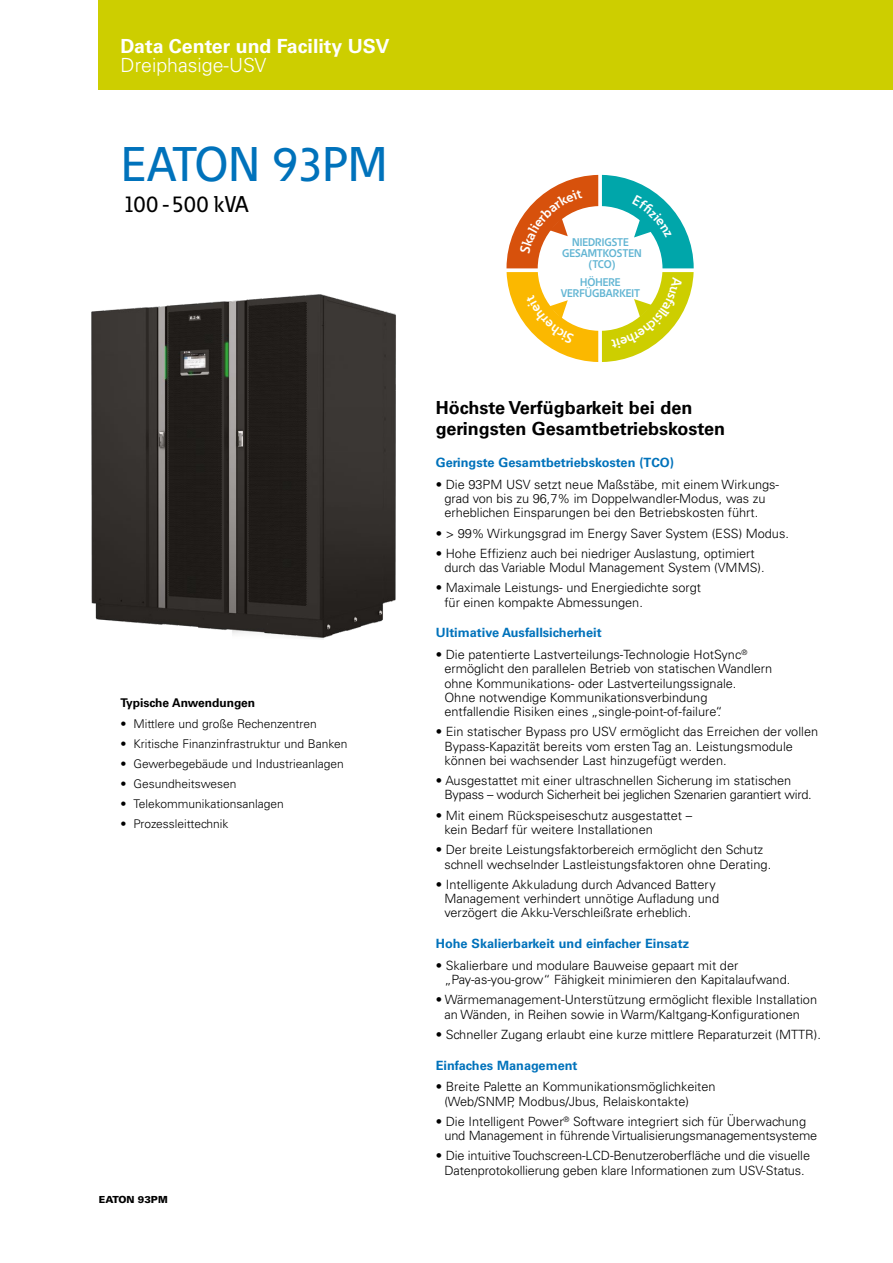
<style>
.page{position:relative;width:893px;height:1263px;background:#fff}
.page>*{position:absolute;margin:0;border:0;box-sizing:border-box;transform-origin:0 0}
._1_2a_Ü1_Produktname{font:500 48px "Eaton";color:#0072bb}
._1_2b_Ü1_Produkt_Unt{font:500 22.5px "Eaton";color:#000}
._2_1a_Kapitel_Kasten{font:700 19.5px "Univers";color:#fff}
._2_1b_Kapitel_Kasten{font:300 19.5px "Univers";color:#fff}
.Body_Copy_Head{font:700 18px/21px "Univers";color:#000}
.leipis_bullet{font:300 12.75px/14.2px "Univers";color:#000}
.Body_Copy_Head-2{font:700 12.75px "Univers";color:#0072bb}
.leipis_bullet-2{font:300 12.75px/14.2px "Univers";letter-spacing:-.02em;color:#000}
.t1{font:300 12px "Univers";color:#000}
._4_2a_Überschrift_kl{font:700 12px "Univers";color:#000}
.t2{font:700 10.95px/10.9px "Eaton";color:#62b5d3;text-align:center}
.t3{font:900 9.75px "Univers";color:#000}
</style>
<div class="page">
<div style="left:99px;top:0;width:794px;height:89px;background:#cdce00"></div>
<img style="left:91px;top:294px;width:305px;height:345px">
<svg style="left:506px;top:175px;width:188px;height:187px"></svg>
<p class="_2_1a_Kapitel_Kasten" style="left:121px;top:35px;width:270px">Data Center und Facility USV</p>
<p class="_2_1b_Kapitel_Kasten" style="left:121px;top:54px;width:147px">Dreiphasige-USV</p>
<p class="_1_2a_Ü1_Produktname" style="left:121px;top:135px;width:268px">EATON 93PM</p>
<p class="_1_2b_Ü1_Produkt_Unt" style="left:123px;top:190px;width:127px">100 -500 kVA</p>
<p class="_4_2a_Überschrift_kl" style="left:121px;top:696px;width:136px">Typische Anwendungen</p>
<p class="t1" style="left:121px;top:717px;width:198px">• Mittlere und große Rechenzentren</p>
<p class="t1" style="left:121px;top:736px;width:228px">• Kritische Finanzinfrastruktur und Banken</p>
<p class="t1" style="left:121px;top:756px;width:225px">• Gewerbegebäude und Industrieanlagen</p>
<p class="t1" style="left:121px;top:776px;width:117px">• Gesundheitswesen</p>
<p class="t1" style="left:121px;top:796px;width:165px">• Telekommunikationsanlagen</p>
<p class="t1" style="left:121px;top:816px;width:109px">• Prozessleittechnik</p>
<p class="t3" style="left:99px;top:1194px;width:70px">EATON 93PM</p>
<p class="t2" style="left:562px;top:236px;width:81px">NIEDRIGSTE<br>GESAMTKOSTEN (TCO)</p>
<p class="t2" style="left:561px;top:276px;width:81px">HÖHERE<br>VERFÜGBARKEIT</p>
<p class="Body_Copy_Head" style="left:436px;top:397px;width:291px">Höchste Verfügbarkeit bei den geringsten Gesamtbetriebskosten</p>
<p class="Body_Copy_Head-2" style="left:436px;top:455px;width:240px">Geringste Gesamtbetriebskosten (TCO)</p>
<p class="leipis_bullet" style="left:444px;top:477px;width:336px;text-indent:-9px">• Die 93PM USV setzt neue Maßstäbe, mit einem Wirkungs&shy;grad von bis zu 96,7% im Doppelwandler-Modus, was zu erheblichen Einsparungen bei den Betriebskosten führt.</p>
<p class="leipis_bullet" style="left:436px;top:526px;width:355px">• &gt; 99% Wirkungsgrad im Energy Saver System (ESS) Modus.</p>
<p class="leipis_bullet" style="left:444px;top:546px;width:322px;text-indent:-9px">• Hohe Effizienz auch bei niedriger Auslastung, optimiert durch das Variable Modul Management System (VMMS).</p>
<p class="leipis_bullet" style="left:444px;top:581px;width:258px;text-indent:-9px">• Maximale Leistungs- und Energiedichte sorgt für einen kompakte Abmessungen.</p>
<p class="Body_Copy_Head-2" style="left:436px;top:625px;width:167px">Ultimative Ausfallsicherheit</p>
<p class="leipis_bullet" style="left:444px;top:648px;width:329px;text-indent:-9px">• Die patentierte Lastverteilungs-Technologie HotSync<sup>® </sup>ermöglicht den parallelen Betrieb von statischen Wandlern ohne Kommunikations- oder Lastverteilungssignale.<br>Ohne notwendige Kommunikationsverbindung entfallendie Risiken eines „single-point-of-failure“.</p>
<p class="leipis_bullet" style="left:444px;top:725px;width:375px;text-indent:-9px">• Ein statischer Bypass pro USV ermöglicht das Erreichen der vollen<br>Bypass-Kapazität bereits vom ersten Tag an. Leistungsmodule können bei wachsender Last hinzugefügt werden.</p>
<p class="leipis_bullet-2" style="left:444px;top:774px;width:369px;text-indent:-9px">• Ausgestattet mit einer ultraschnellen Sicherung im statischen<br>Bypass – wodurch Sicherheit bei jeglichen Szenarien garantiert wird.</p>
<p class="leipis_bullet" style="left:444px;top:808px;width:249px;text-indent:-9px">• Mit einem Rückspeiseschutz ausgestattet – kein Bedarf für weitere Installationen</p>
<p class="leipis_bullet" style="left:444px;top:843px;width:328px;text-indent:-9px">• Der breite Leistungsfaktorbereich ermöglicht den Schutz schnell wechselnder Lastleistungsfaktoren ohne Derating.</p>
<p class="leipis_bullet" style="left:444px;top:877px;width:276px;text-indent:-9px">• Intelligente Akkuladung durch Advanced Battery<br>Management verhindert unnötige Aufladung und verzögert die Akku-Verschleißrate erheblich.</p>
<p class="Body_Copy_Head-2" style="left:436px;top:936px;width:255px">Hohe Skalierbarkeit und einfacher Einsatz</p>
<p class="leipis_bullet" style="left:444px;top:958px;width:347px;text-indent:-9px">• Skalierbare und modulare Bauweise gepaart mit der „Pay-as-you-grow“ Fähigkeit minimieren den Kapitalaufwand.</p>
<p class="leipis_bullet" style="left:444px;top:993px;width:374px;text-indent:-9px">• Wärmemanagement-Unterstützung ermöglicht flexible Installation an Wänden, in Reihen sowie in Warm/Kaltgang-Konfigurationen</p>
<p class="leipis_bullet" style="left:436px;top:1027px;width:386px">• Schneller Zugang erlaubt eine kurze mittlere Reparaturzeit (MTTR).</p>
<p class="Body_Copy_Head-2" style="left:436px;top:1057px;width:143px">Einfaches Management</p>
<p class="leipis_bullet" style="left:444px;top:1080px;width:273px;text-indent:-9px">• Breite Palette an Kommunikationsmöglichkeiten (Web/SNMP, Modbus/Jbus, Relaiskontakte)</p>
<p class="leipis_bullet" style="left:444px;top:1114px;width:374px;text-indent:-9px">• Die Intelligent Power<sup>®</sup> Software integriert sich für Überwachung und Management in führende Virtualisierungsmanagementsysteme</p>
<p class="leipis_bullet" style="left:436px;top:1149px;width:376px;text-align:center">• Die intuitive Touchscreen-LCD-Benutzeroberfläche und die visuelle<br>Datenprotokollierung geben klare Informationen zum USV-Status.</p>
</div>
